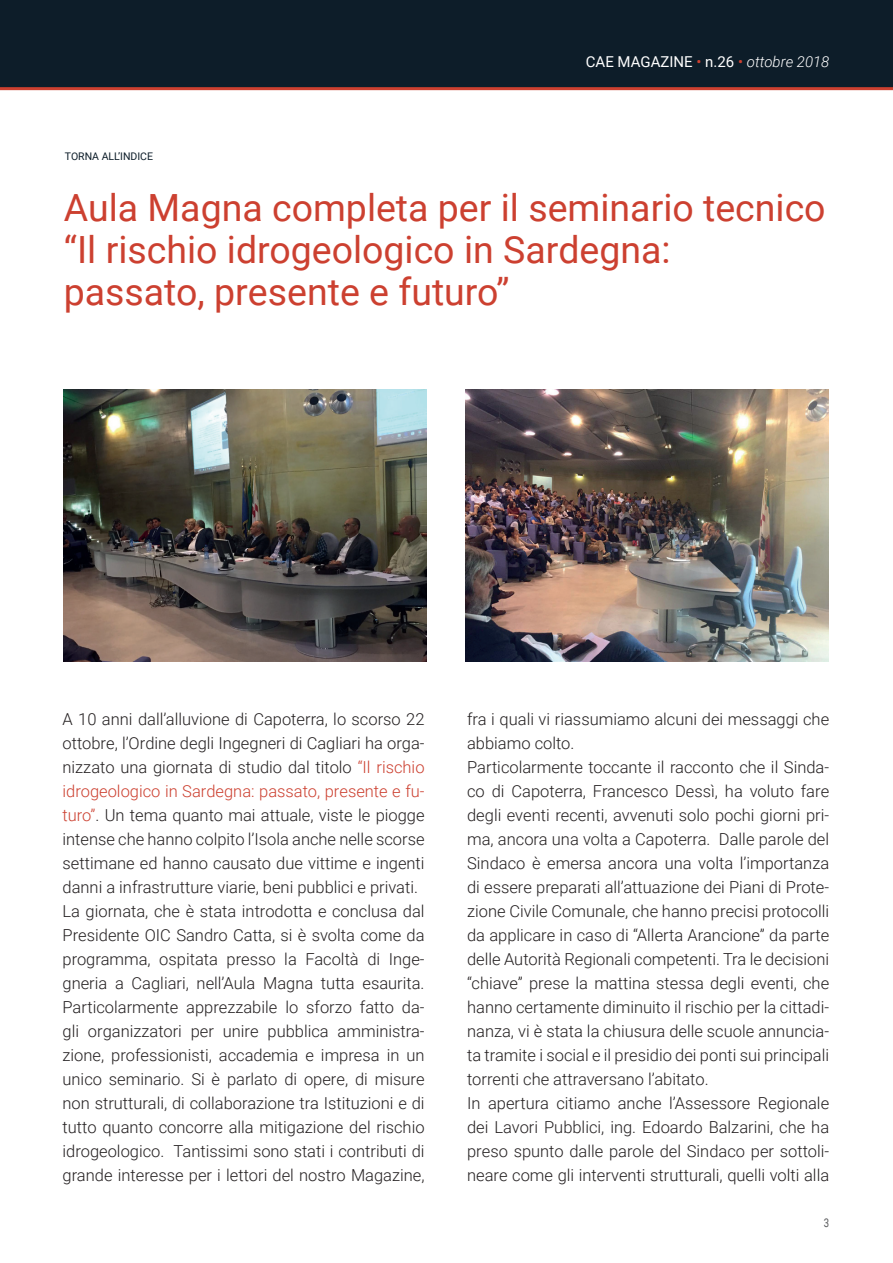
<style>
.page{position:relative;width:893px;height:1263px;background:#fff}
.page>*{position:absolute;margin:0;border:0;box-sizing:border-box;transform-origin:0 0}
.t1{font:37.5px/42px "Roboto";color:#cc4030}
.t2{font:300 16.5px/24px "Roboto";color:#231f20}
.t3{font:15px "Roboto";color:#fff}
.t4{font:12px "Roboto";color:#57585a;scale:.8 1}
.t5{font:10.5px "Roboto";color:#0d1d29}
.s1{color:#cc4030}
.s2{font-weight:300;font-style:italic}
</style>
<div class="page">
<div style="left:0;top:0;width:893px;height:87px;background:#0d1d29"></div>
<hr style="left:0;top:87px;width:893px;height:3px;background:#cc4030">
<img style="left:64px;top:389px;width:363px;height:272px">
<img style="left:466px;top:389px;width:363px;height:272px">
<p class="t5" style="left:65px;top:149px;width:90px">TORNA ALL’INDICE</p>
<p class="t3" style="left:586px;top:52px;width:245px">CAE MAGAZINE <span class="s1">•</span> n.26 <span class="s1">•</span> <span class="s2">ottobre 2018</span></p>
<h1 class="t1" style="left:64px;top:185px;width:763px">Aula Magna completa per il seminario tecnico “Il rischio idrogeologico in Sardegna:<br>passato, presente e futuro”</h1>
<p class="t2" style="left:63px;top:706px;width:364px">A 10 anni dall’alluvione di Capoterra, lo scorso 22 ottobre, l’Ordine degli Ingegneri di Cagliari ha orga&shy;nizzato una giornata di studio dal titolo <span class="s1">“Il rischio idrogeologico in Sardegna: passato, presente e fu&shy;turo”</span>. Un tema quanto mai attuale, viste le piogge intense che hanno colpito l’Isola anche nelle scorse settimane ed hanno causato due vittime e ingenti danni a infrastrutture viarie, beni pubblici e privati.<br>La giornata, che è stata introdotta e conclusa dal Presidente OIC Sandro Catta, si è svolta come da programma, ospitata presso la Facoltà di Inge&shy;gneria a Cagliari, nell’Aula Magna tutta esaurita.<br>Particolarmente apprezzabile lo sforzo fatto da&shy;gli organizzatori per unire pubblica amministra&shy;zione, professionisti, accademia e impresa in un unico seminario. Si è parlato di opere, di misure non strutturali, di collaborazione tra Istituzioni e di tutto quanto concorre alla mitigazione del rischio idrogeologico. Tantissimi sono stati i contributi di grande interesse per i lettori del nostro Magazine,</p>
<p class="t2" style="left:467px;top:706px;width:364px">fra i quali vi riassumiamo alcuni dei messaggi che abbiamo colto.<br>Particolarmente toccante il racconto che il Sinda&shy;co di Capoterra, Francesco Dessì, ha voluto fare degli eventi recenti, avvenuti solo pochi giorni pri&shy;ma, ancora una volta a Capoterra. Dalle parole del Sindaco è emersa ancora una volta l’importanza di essere preparati all’attuazione dei Piani di Prote&shy;zione Civile Comunale, che hanno precisi protocolli da applicare in caso di “Allerta Arancione” da parte delle Autorità Regionali competenti. Tra le decisioni “chiave” prese la mattina stessa degli eventi, che hanno certamente diminuito il rischio per la cittadi&shy;nanza, vi è stata la chiusura delle scuole annuncia&shy;ta tramite i social e il presidio dei ponti sui principali torrenti che attraversano l’abitato.<br>In apertura citiamo anche l’Assessore Regionale dei Lavori Pubblici, ing. Edoardo Balzarini, che ha preso spunto dalle parole del Sindaco per sottoli&shy;neare come gli interventi strutturali, quelli volti alla</p>
<p class="t4" style="left:824px;top:1214px;width:8px">3</p>
</div>
